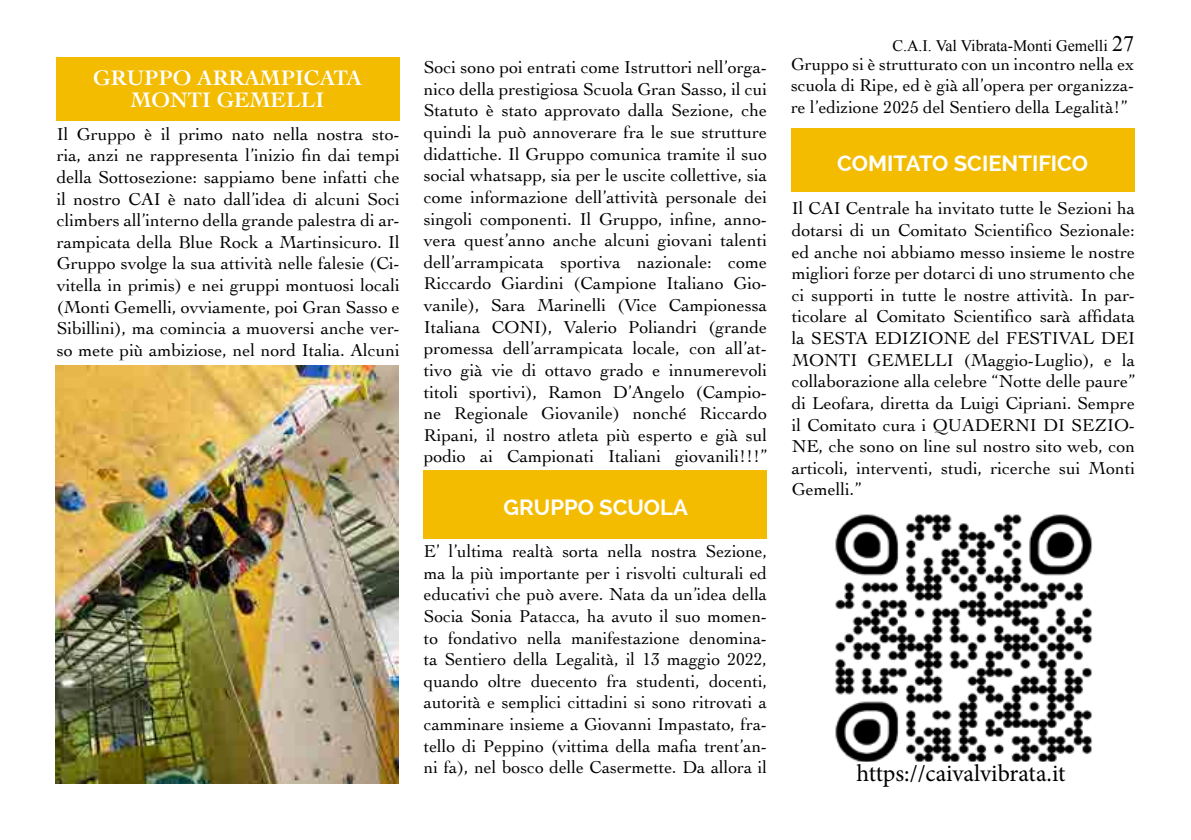
<style>
.page{position:relative;width:1191px;height:840px;background:#fff}
.page>*{position:absolute;margin:0;border:0;box-sizing:border-box;transform-origin:0 0}
.t1{font:24px "Minion Pro";letter-spacing:-.005em;color:#000}
.t2{font:700 22px "Raleway";color:#fff}
.t3{font:700 22px/22px "Cochin";color:#fff;text-align:center}
.t4{font:18px/21.6px "Cochin";color:#000;text-align:justify}
.t5{font:16px "Times New Roman";color:#000}
.s1{font-size:22px}
</style>
<div class="page">
<img style="left:835px;top:514px;width:258px;height:246px">
<div style="left:56px;top:57px;width:343px;height:63px;background:#f3bc00"></div>
<img style="left:55px;top:365px;width:343px;height:417px">
<div style="left:424px;top:470px;width:343px;height:68px;background:#f3bc00"></div>
<div style="left:791px;top:129px;width:343px;height:63px;background:#f3bc00"></div>
<p class="t3" style="left:93px;top:66px;width:270px">GRUPPO ARRAMPICATA<br>MONTI GEMELLI</p>
<p class="t4" style="left:57px;top:122px;width:345px">Il Gruppo è il primo nato nella nostra sto&shy;ria, anzi ne rappresenta l’inizio fin dai tempi della Sottosezione: sappiamo bene infatti che il nostro CAI è nato dall’idea di alcuni Soci climbers all’interno della grande palestra di ar&shy;rampicata della Blue Rock a Martinsicuro. Il Gruppo svolge la sua attività nelle falesie (Ci&shy;vitella in primis) e nei gruppi montuosi locali (Monti Gemelli, ovviamente, poi Gran Sasso e Sibillini), ma comincia a muoversi anche ver&shy;so mete più ambiziose, nel nord Italia. Alcuni</p>
<p class="t4" style="left:424px;top:56px;width:345px">Soci sono poi entrati come Istruttori nell’orga&shy;nico della prestigiosa Scuola Gran Sasso, il cui Statuto è stato approvato dalla Sezione, che quindi la può annoverare fra le sue strutture didattiche. Il Gruppo comunica tramite il suo social whatsapp, sia per le uscite collettive, sia come informazione dell’attività personale dei singoli componenti. Il Gruppo, infine, anno&shy;vera quest’anno anche alcuni giovani talenti dell’arrampicata sportiva nazionale: come Riccardo Giardini (Campione Italiano Gio&shy;vanile), Sara Marinelli (Vice Campionessa Italiana CONI), Valerio Poliandri (grande promessa dell’arrampicata locale, con all’at&shy;tivo già vie di ottavo grado e innumerevoli titoli sportivi), Ramon D’Angelo (Campio&shy;ne Regionale Giovanile) nonché Riccardo Ripani, il nostro atleta più esperto e già sul podio ai Campionati Italiani giovanili!!!”</p>
<p class="t2" style="left:503px;top:494px;width:186px">GRUPPO SCUOLA</p>
<p class="t4" style="left:424px;top:539px;width:345px">E’ l’ultima realtà sorta nella nostra Sezione, ma la più importante per i risvolti culturali ed educativi che può avere. Nata da un’idea della Socia Sonia Patacca, ha avuto il suo momen&shy;to fondativo nella manifestazione denomina&shy;ta Sentiero della Legalità, il 13 maggio 2022, quando oltre duecento fra studenti, docenti, autorità e semplici cittadini si sono ritrovati a camminare insieme a Giovanni Impastato, fra&shy;tello di Peppino (vittima della mafia trent’an&shy;ni fa), nel bosco delle Casermette. Da allora il</p>
<p class="t5" style="left:892px;top:35px;width:243px">C.A.I. Val Vibrata-Monti Gemelli <span class="s1">27</span></p>
<p class="t4" style="left:791px;top:52px;width:345px">Gruppo si è strutturato con un incontro nella ex scuola di Ripe, ed è già all’opera per organizza&shy;re l’edizione 2025 del Sentiero della Legalità!”</p>
<p class="t2" style="left:837px;top:150px;width:252px">COMITATO SCIENTIFICO</p>
<p class="t4" style="left:792px;top:197px;width:345px">Il CAI Centrale ha invitato tutte le Sezioni ha dotarsi di un Comitato Scientifico Sezionale: ed anche noi abbiamo messo insieme le nostre migliori forze per dotarci di uno strumento che ci supporti in tutte le nostre attività. In par&shy;ticolare al Comitato Scientifico sarà affidata la SESTA EDIZIONE del FESTIVAL DEI MONTI GEMELLI (Maggio-Luglio), e la collaborazione alla celebre “Notte delle paure” di Leofara, diretta da Luigi Cipriani. Sempre il Comitato cura i QUADERNI DI SEZIO-NE, che sono on line sul nostro sito web, con articoli, interventi, studi, ricerche sui Monti Gemelli.”</p>
<h1 class="t1" style="left:856px;top:756px;width:211px">https://caivalvibrata.it</h1>
</div>
